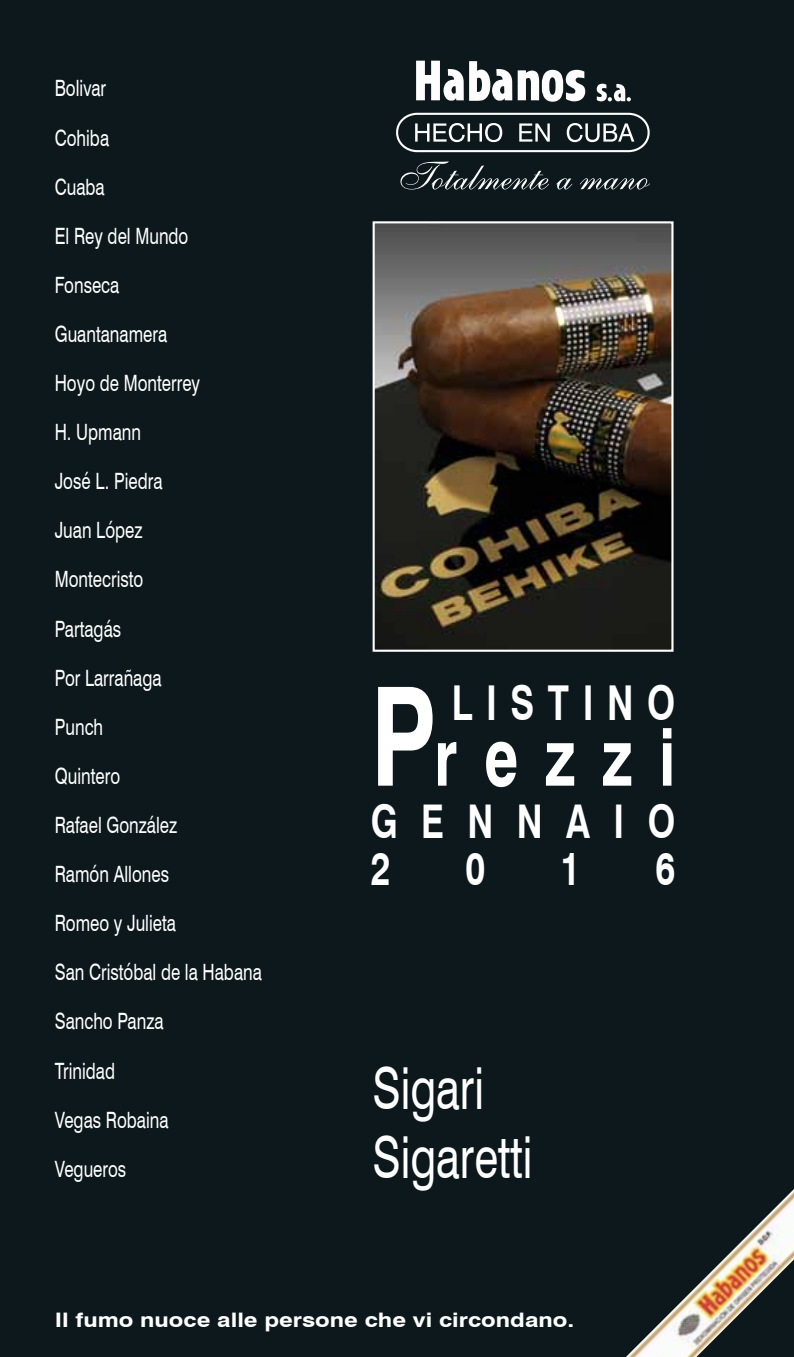
<style>
.page{position:relative;width:794px;height:1357px;background:#fff}
.page>*{position:absolute;margin:0;border:0;box-sizing:border-box;transform-origin:0 0}
.t1{font:700 80px "Swiss 721 BT";letter-spacing:.445em;color:#fff;scale:.75 1}
.t2{font:58px/69.6px "Swiss 721 BT";color:#fff;scale:.75 1}
.t3{font:700 48.2px "Swiss 721 BT";color:#fff;scale:.74 1}
.t4{font:700 46.6px/47.2px "Swiss 721 BT";letter-spacing:.67em;color:#fff;scale:.75 1}
.t5{font:22.4px/49px "Swiss 721 BT";color:#fff;scale:.75 1}
.t6{font:700 20px "Swiss 721 BT";color:#fff;scale:1.2 1}
.s1{font-size:137.2px}
</style>
<div class="page">
<div style="left:0;top:0;width:793px;height:1357px;background:#0c181c"></div>
<img style="left:375px;top:224px;width:295px;height:425px">
<div style="left:372px;top:221px;width:301px;height:431px;border:2px solid #fff"></div>
<img style="left:621px;top:1189px;width:172px;height:168px">
<svg style="left:396px;top:112px;width:253px;height:41px"></svg>
<svg style="left:400px;top:161px;width:249px;height:28px"></svg>
<svg style="left:469px;top:61px;width:116px;height:41px"></svg>
<svg style="left:416px;top:61px;width:47px;height:40px"></svg>
<svg style="left:596px;top:83px;width:34px;height:18px"></svg>
<p class="t5" style="left:55px;top:64px;width:277px">Bolivar<br>Cohiba<br>Cuaba<br>El Rey del Mundo<br>Fonseca<br>Guantanamera<br>Hoyo de Monterrey<br>H. Upmann<br>José L. Piedra<br>Juan López<br>Montecristo<br>Partagás<br>Por Larrañaga<br>Punch<br>Quintero<br>Rafael González<br>Ramón Allones<br>Romeo y Julieta<br>San Cristóbal de la Habana<br>Sancho Panza<br>Trinidad<br>Vegas Robaina<br>Vegueros</p>
<h3 class="t3" style="left:451px;top:674px;width:89px">L istino</h3>
<h1 class="t1" style="left:370px;top:708px;width:407px"><span class="s1">P</span>rezzi</h1>
<h3 class="t4" style="left:370px;top:797px;width:407px">GENNAIO<br>2</h3>
<h3 class="t4" style="left:465px;top:844px;width:28px">0</h3>
<h3 class="t4" style="left:560px;top:844px;width:28px">1</h3>
<h3 class="t4" style="left:655px;top:844px;width:28px">6</h3>
<h2 class="t2" style="left:372px;top:1053px;width:214px">Sigari<br>Sigaretti</h2>
<p class="t6" style="left:55px;top:1307px;width:434px">Il fumo nuoce alle persone che vi circondano.</p>
</div>
